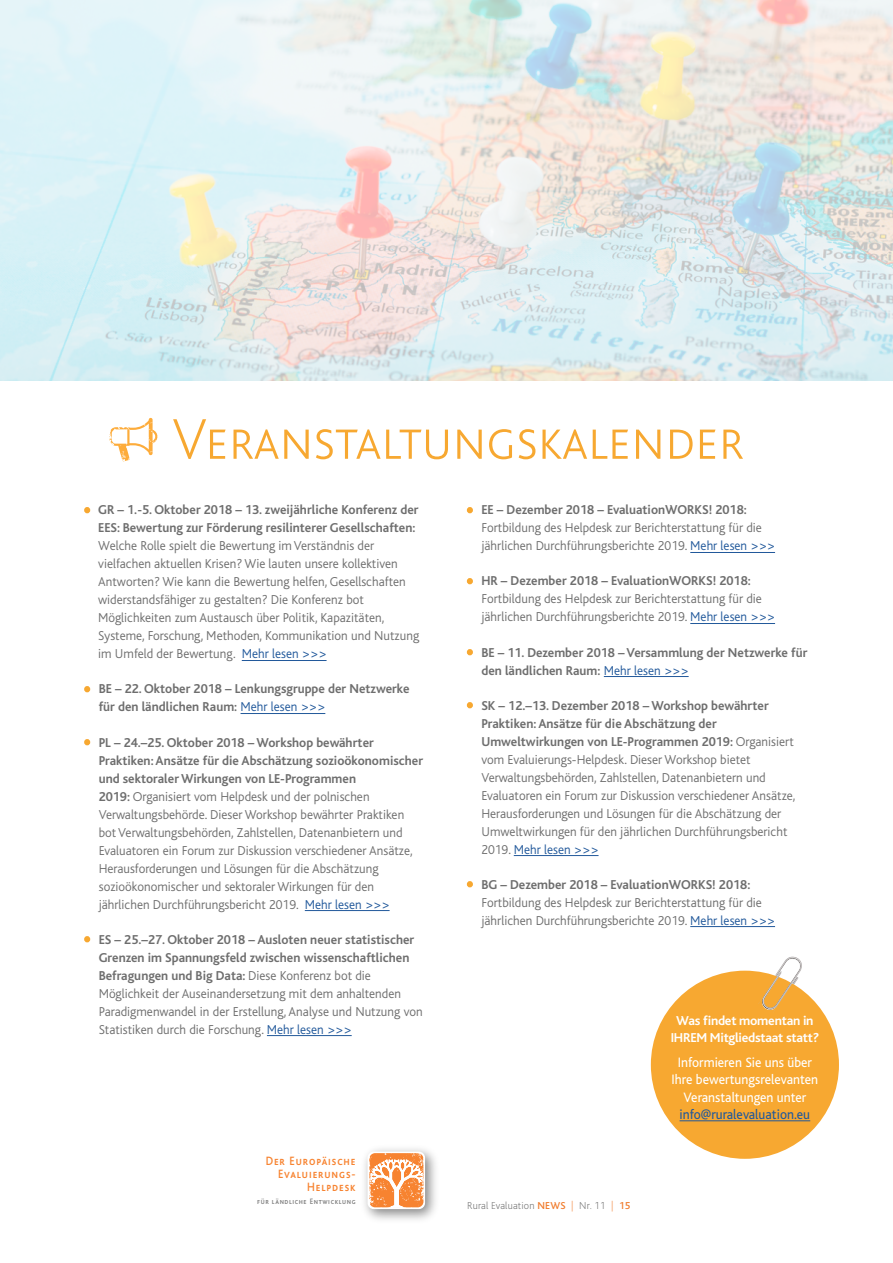
<style>
.page{position:relative;width:893px;height:1263px;background:#fff}
.page>*{position:absolute;margin:0;border:0;box-sizing:border-box;transform-origin:0 0}
.t1{font:200 60px "Bliss Caps";color:#f7a831}
.t2{font:14.25px/17.1px "Bliss";color:#fff;text-align:center;scale:.95 1}
.t3{font:14.25px "Bliss";color:#22599b;scale:.95 1}
.t4{font:300 13.5px/18px "Bliss";color:#6e6e6e}
.t5{font:700 13.5px/18px "Bliss";color:#6e6e6e}
.t6{font:700 13.5px/17.1px "Bliss";letter-spacing:-.02em;color:#fff;text-align:center}
.t7{font:500 12.6px/13.2px "Bliss Caps";letter-spacing:.08em;color:#f78330;text-align:right;scale:.9 1}
.t8{font:200 10.5px "Bliss";letter-spacing:.015em;color:#6e6e6e}
.t9{font:500 8.25px "Bliss Caps";letter-spacing:.08em;color:#818181;scale:.9 1}
.s1{font-weight:700;color:#f7a831}
.s2{font-weight:700}
.s3{color:#22599b}
.s4{color:#f7a831}
.s5{font-weight:300;color:#22599b}
.s6{font-weight:500;color:#f07d2f}
.s7{color:#f07d2f}
</style>
<div class="page">
<img style="left:364px;top:1148px;width:72px;height:72px">
<svg style="left:368px;top:1151px;width:57px;height:58px"></svg>
<svg style="left:369px;top:1153px;width:55px;height:54px"></svg>
<img style="left:0;top:0;width:893px;height:381px">
<hr style="left:242px;top:660px;width:85px;height:1px;background:#22599b">
<hr style="left:241px;top:713px;width:84px;height:1px;background:#22599b">
<hr style="left:305px;top:910px;width:85px;height:1px;background:#22599b">
<hr style="left:267px;top:1035px;width:85px;height:1px;background:#22599b">
<svg style="left:84px;top:507px;width:6px;height:6px"></svg>
<svg style="left:84px;top:686px;width:6px;height:6px"></svg>
<svg style="left:84px;top:739px;width:6px;height:6px"></svg>
<svg style="left:84px;top:936px;width:6px;height:6px"></svg>
<hr style="left:690px;top:552px;width:85px;height:1px;background:#22599b">
<hr style="left:690px;top:623px;width:85px;height:1px;background:#22599b">
<hr style="left:604px;top:676px;width:85px;height:1px;background:#22599b">
<hr style="left:514px;top:855px;width:85px;height:1px;background:#22599b">
<hr style="left:690px;top:926px;width:85px;height:1px;background:#22599b">
<svg style="left:467px;top:507px;width:6px;height:6px"></svg>
<svg style="left:467px;top:578px;width:6px;height:6px"></svg>
<svg style="left:467px;top:649px;width:6px;height:6px"></svg>
<svg style="left:467px;top:702px;width:6px;height:6px"></svg>
<svg style="left:467px;top:881px;width:6px;height:6px"></svg>
<div style="left:651px;top:971px;width:188px;height:188px;background:#f7a831;border-radius:50%"></div>
<hr style="left:680px;top:1120px;width:130px;height:1px;background:#22599b">
<svg style="left:758px;top:956px;width:45px;height:55px"></svg>
<svg style="left:110px;top:418px;width:47px;height:44px"></svg>
<p class="t1" style="left:172px;top:408px;width:573px">Veranstaltungskalender</p>
<p class="t4" style="left:98px;top:501px;width:323px;text-indent:-13px"><span class="s1">•</span> <span class="s2">GR – 1.-5. Oktober 2018 – 13. zweijährliche Konferenz der EES: Bewertung zur Förderung resilinterer Gesellschaften:<br></span>Welche Rolle spielt die Bewertung im Verständnis der vielfachen aktuellen Krisen? Wie lauten unsere kollektiven Antworten? Wie kann die Bewertung helfen, Gesellschaften widerstandsfähiger zu gestalten? Die Konferenz bot Möglichkeiten zum Austausch über Politik, Kapazitäten, Systeme, Forschung, Methoden, Kommunikation und Nutzung im Umfeld der Bewertung. <span class="s3">Mehr lesen &gt;&gt;&gt;</span></p>
<p class="t5" style="left:99px;top:680px;width:312px;text-indent:-14px"><span class="s4">•</span> BE – 22. Oktober 2018 – Lenkungsgruppe der Netzwerke für den ländlichen Raum: <span class="s5">Mehr lesen &gt;&gt;&gt;</span></p>
<p class="t4" style="left:99px;top:733px;width:326px;text-indent:-14px"><span class="s1">•</span> <span class="s2">PL – 24.–25. Oktober 2018 – Workshop bewährter Praktiken: Ansätze für die Abschätzung sozioökonomischer und sektoraler Wirkungen von LE-Programmen<br>2019:</span> Organisiert vom Helpdesk und der polnischen Verwaltungsbehörde. Dieser Workshop bewährter Praktiken bot Verwaltungsbehörden, Zahlstellen, Datenanbietern und Evaluatoren ein Forum zur Diskussion verschiedener Ansätze, Herausforderungen und Lösungen für die Abschätzung sozioökonomischer und sektoraler Wirkungen für den jährlichen Durchführungsbericht 2019. <span class="s3">Mehr lesen &gt;&gt;&gt;</span></p>
<p class="t4" style="left:99px;top:930px;width:326px;text-indent:-14px"><span class="s1">•</span> <span class="s2">ES – 25.–27. Oktober 2018 – Ausloten neuer statistischer Grenzen im Spannungsfeld zwischen wissenschaftlichen Befragungen und Big Data:</span> Diese Konferenz bot die Möglichkeit der Auseinandersetzung mit dem anhaltenden Paradigmenwandel in der Erstellung, Analyse und Nutzung von Statistiken durch die Forschung. <span class="s3">Mehr lesen &gt;&gt;&gt;</span></p>
<p class="t4" style="left:481px;top:501px;width:295px;text-indent:-14px"><span class="s1">•</span> <span class="s2">EE – Dezember 2018 – EvaluationWORKS! 2018:<br></span>Fortbildung des Helpdesk zur Berichterstattung für die jährlichen Durchführungsberichte 2019. <span class="s3">Mehr lesen &gt;&gt;&gt;</span></p>
<p class="t4" style="left:481px;top:572px;width:295px;text-indent:-14px"><span class="s1">•</span> <span class="s2">HR – Dezember 2018 – EvaluationWORKS! 2018:<br></span>Fortbildung des Helpdesk zur Berichterstattung für die jährlichen Durchführungsberichte 2019. <span class="s3">Mehr lesen &gt;&gt;&gt;</span></p>
<p class="t5" style="left:481px;top:643px;width:328px;text-indent:-14px"><span class="s4">•</span> BE – 11. Dezember 2018 – Versammlung der Netzwerke für den ländlichen Raum: <span class="s5">Mehr lesen &gt;&gt;&gt;</span></p>
<p class="t4" style="left:481px;top:696px;width:316px;text-indent:-14px"><span class="s1">•</span> <span class="s2">SK – 12.–13. Dezember 2018 – Workshop bewährter Praktiken: Ansätze für die Abschätzung der Umweltwirkungen von LE-Programmen 2019:</span> Organisiert vom Evaluierungs-Helpdesk. Dieser Workshop bietet Verwaltungsbehörden, Zahlstellen, Datenanbietern und Evaluatoren ein Forum zur Diskussion verschiedener Ansätze, Herausforderungen und Lösungen für die Abschätzung der Umweltwirkungen für den jährlichen Durchführungsbericht 2019. <span class="s3">Mehr lesen &gt;&gt;&gt;</span></p>
<p class="t4" style="left:481px;top:875px;width:295px;text-indent:-14px"><span class="s1">•</span> <span class="s2">BG – Dezember 2018 – EvaluationWORKS! 2018:<br></span>Fortbildung des Helpdesk zur Berichterstattung für die jährlichen Durchführungsberichte 2019. <span class="s3">Mehr lesen &gt;&gt;&gt;</span></p>
<p class="t6" style="left:671px;top:1012px;width:150px">Was findet momentan in<br>IHREM Mitgliedstaat statt?</p>
<p class="t2" style="left:671px;top:1054px;width:156px">Informieren Sie uns über<br>Ihre bewertungsrelevanten<br>Veranstaltungen unter</p>
<p class="t3" style="left:680px;top:1106px;width:139px">info@ruralevaluation.eu</p>
<p class="t7" style="left:266px;top:1154px;width:101px">Der Europäische<br>Evaluierungs-<br>Helpdesk</p>
<p class="t9" style="left:257px;top:1197px;width:111px">für ländliche Entwicklung</p>
<p class="t8" style="left:467px;top:1200px;width:165px">Rural Evaluation <span class="s6">NEWS</span> <span class="s7">|</span> Nr. 11 <span class="s7">|</span> <span class="s6">15</span></p>
</div>
